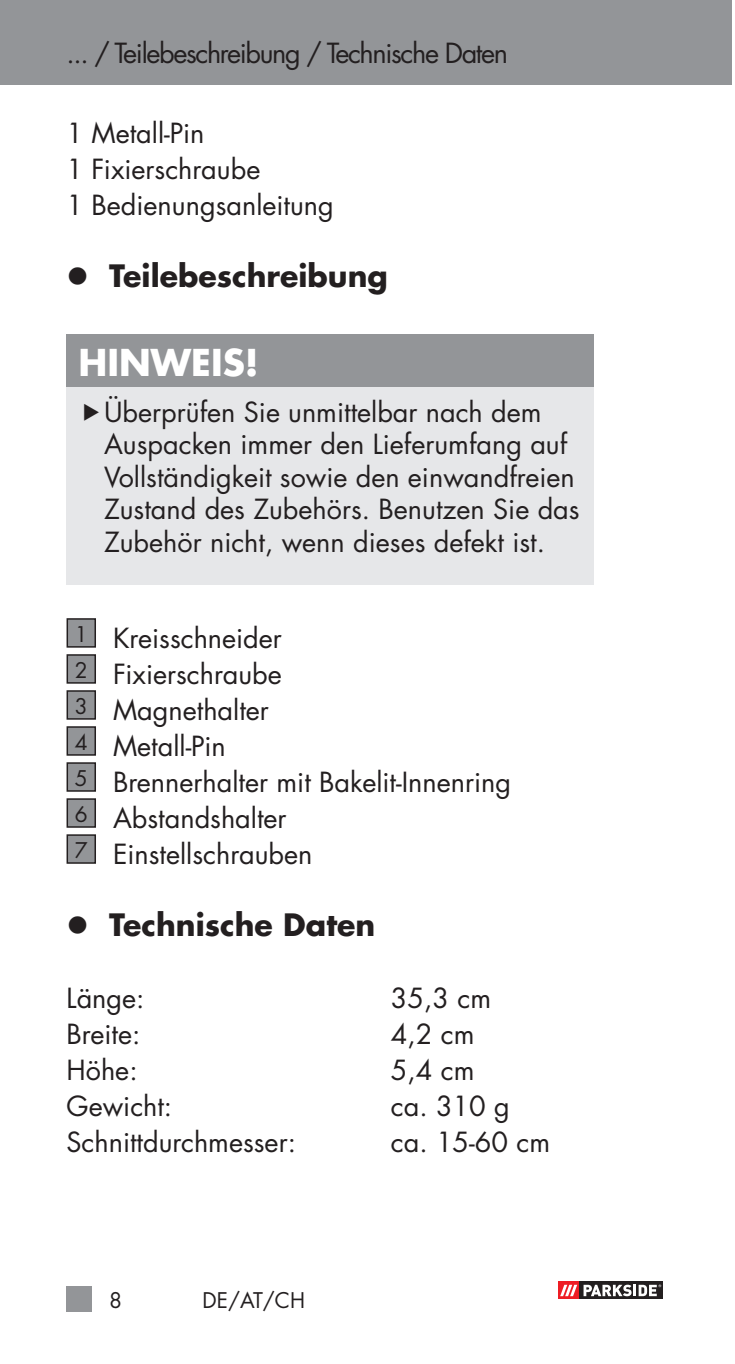
<style>
.page{position:relative;width:735px;height:1364px;background:#fff}
.page>*{position:absolute;margin:0;border:0;box-sizing:border-box;transform-origin:0 0}
.t1{font:700 36px "Futura LT Pro";color:#fff}
.t2{font:700 30px "Futura LT Pro";color:#231f20}
.t3{font:27px/36px "Futura LT Pro";color:#231f20}
.t4{font:27px "Futura LT Pro";letter-spacing:-.05em;color:#231f20}
.t5{font:21px "Futura LT Pro";color:#231f20}
</style>
<div class="page">
<div style="left:0;top:0;width:730px;height:84px;background:#939598"></div>
<svg style="left:558px;top:1298px;width:104px;height:1px"></svg>
<svg style="left:558px;top:1281px;width:20px;height:17px"></svg>
<div style="left:578px;top:1281px;width:84px;height:17px;background:linear-gradient(to right,#221e1f,#242122)"></div>
<svg style="left:560px;top:1284px;width:17px;height:11px"></svg>
<svg style="left:583px;top:1284px;width:77px;height:12px"></svg>
<div style="left:66px;top:1286px;width:26px;height:25px;background:#939598"></div>
<div style="left:66px;top:334px;width:528px;height:53px;background:#939598"></div>
<div style="left:66px;top:387px;width:528px;height:197px;background:#e6e7e9"></div>
<div style="left:67px;top:619px;width:28px;height:28px;background:#939598"></div>
<div style="left:66px;top:618px;width:30px;height:29px;border:2px solid #231f20"></div>
<div style="left:67px;top:655px;width:28px;height:28px;background:#939598"></div>
<div style="left:66px;top:654px;width:30px;height:29px;border:2px solid #231f20"></div>
<div style="left:67px;top:691px;width:28px;height:28px;background:#939598"></div>
<div style="left:66px;top:690px;width:30px;height:29px;border:2px solid #231f20"></div>
<div style="left:67px;top:727px;width:28px;height:28px;background:#939598"></div>
<div style="left:66px;top:726px;width:30px;height:29px;border:2px solid #231f20"></div>
<div style="left:67px;top:763px;width:28px;height:28px;background:#939598"></div>
<div style="left:66px;top:762px;width:30px;height:29px;border:2px solid #231f20"></div>
<div style="left:67px;top:799px;width:28px;height:28px;background:#939598"></div>
<div style="left:66px;top:798px;width:30px;height:29px;border:2px solid #231f20"></div>
<div style="left:67px;top:835px;width:28px;height:28px;background:#939598"></div>
<div style="left:66px;top:834px;width:30px;height:29px;border:2px solid #231f20"></div>
<p class="t4" style="left:66px;top:37px;width:442px">... / Teilebeschreibung / Technische Daten</p>
<p class="t3" style="left:66px;top:116px;width:269px">1 Metall-Pin<br>1 Fixierschraube<br>1 Bedienungsanleitung</p>
<p class="t2" style="left:109px;top:257px;width:280px">Teilebeschreibung</p>
<h1 class="t1" style="left:78px;top:339px;width:181px">HINWEIS!</h1>
<p class="t3" style="left:104px;top:396px;width:477px;line-height:32.4px">Überprüfen Sie unmittelbar nach dem Auspacken immer den Lieferumfang auf Vollständigkeit sowie den einwandfreien Zustand des Zubehörs. Benutzen Sie das Zubehör nicht, wenn dieses defekt ist.</p>
<p class="t3" style="left:75px;top:620px;width:437px"><sup>1</sup> Kreisschneider<br><sup>2</sup> Fixierschraube<br><sup>3</sup> Magnethalter<br><sup>4</sup> Metall-Pin<br><sup>5</sup> Brennerhalter mit Bakelit-Innenring<br><sup>6</sup> Abstandshalter<br><sup>7</sup> Einstellschrauben</p>
<p class="t2" style="left:109px;top:905px;width:267px">Technische Daten</p>
<p class="t3" style="left:66px;top:980px;width:79px">Länge:</p>
<p class="t3" style="left:390px;top:980px;width:102px">35,3 cm</p>
<p class="t3" style="left:66px;top:1016px;width:75px">Breite:</p>
<p class="t3" style="left:390px;top:1016px;width:85px">4,2 cm</p>
<p class="t3" style="left:66px;top:1052px;width:73px">Höhe:</p>
<p class="t3" style="left:390px;top:1052px;width:85px">5,4 cm</p>
<p class="t3" style="left:66px;top:1088px;width:107px">Gewicht:</p>
<p class="t3" style="left:390px;top:1088px;width:120px">ca. 310 g</p>
<p class="t3" style="left:66px;top:1124px;width:231px">Schnittdurchmesser:</p>
<p class="t3" style="left:390px;top:1124px;width:161px">ca. 15-60 cm</p>
<p class="t5" style="left:109px;top:1287px;width:14px">8</p>
<p class="t5" style="left:202px;top:1287px;width:104px">DE/AT/CH</p>
</div>
